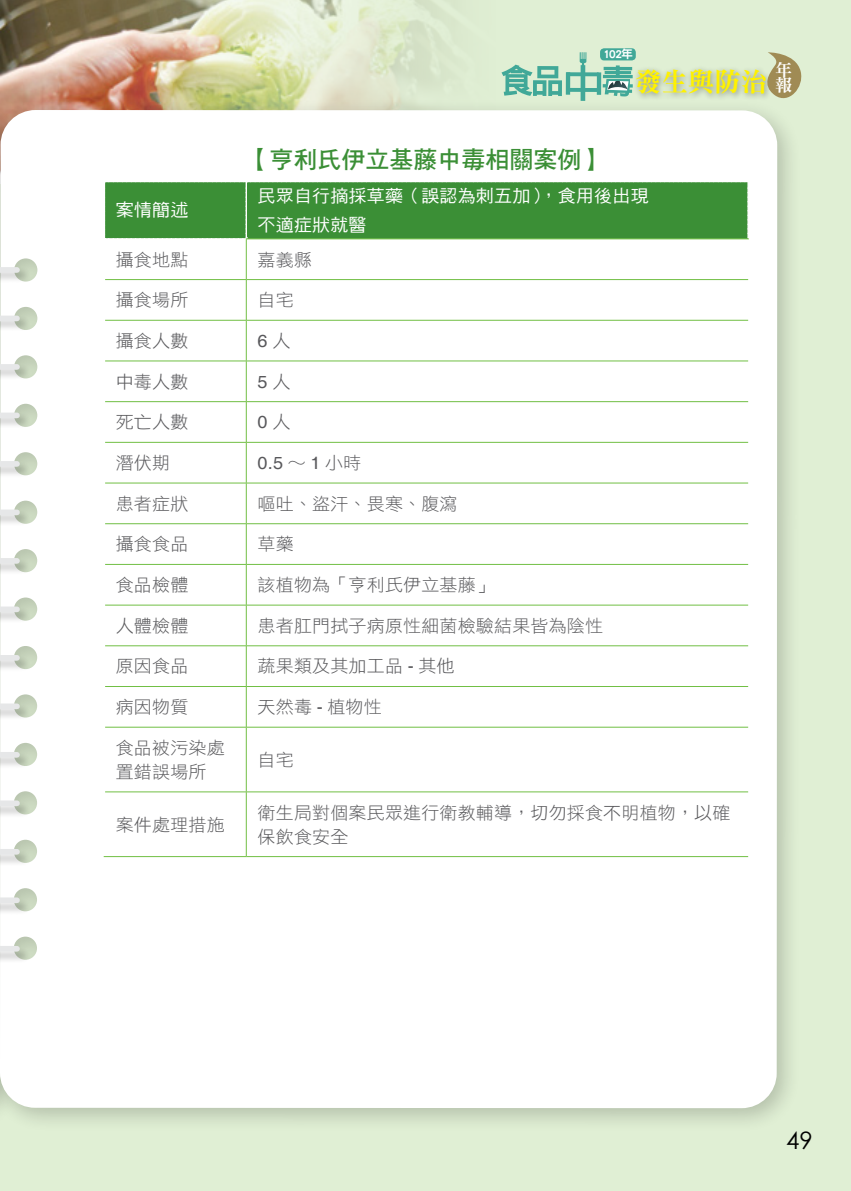
<style>
.page{position:relative;width:851px;height:1191px;background:#fff}
.page>*{position:absolute;margin:0;border:0;box-sizing:border-box;transform-origin:0 0}
.t1{font:26.6px "DF Ming Std W9";letter-spacing:-.005em;color:#fff200}
.t2{font:24px "DF Hei Std W7";color:#3b8f36}
.t3{font:24px "Century Gothic";color:#000}
.t4{font:17.4px/24px "DF Hei Std W3";letter-spacing:.01em;color:#58585b}
.t5{font:17.4px/28px "DF Hei Std W5";letter-spacing:.01em;color:#fff}
.t6{font:17.4px "Helvetica";color:#58585b}
.t7{font:17.2px/15.4px "DF Ming Std W9";color:#fff}
.t8{font:11.8px "DF Hei Std W9";color:#fff}
.s1{font-family:"DF Hei Std W3"}
.s2{font-family:"Helvetica"}
</style>
<div class="page">
<div style="left:0;top:0;width:850px;height:1191px;background:#e0efd4"></div>
<img style="left:0;top:0;width:624px;height:97px">
<div style="left:0;top:97px;width:802px;height:1036px;background:#000;opacity:.2"></div>
<div style="left:0;top:110px;width:777px;height:998px;background:#fff"></div>
<div style="left:0;top:266px;width:31px;height:697px;background:#000;opacity:.2"></div>
<div style="left:0;top:267px;width:17px;height:6px;background:#e6e7e8"></div>
<div style="left:0;top:315px;width:17px;height:6px;background:#e6e7e8"></div>
<div style="left:0;top:364px;width:17px;height:6px;background:#e6e7e8"></div>
<div style="left:0;top:412px;width:17px;height:6px;background:#e6e7e8"></div>
<div style="left:0;top:461px;width:17px;height:6px;background:#e6e7e8"></div>
<div style="left:0;top:509px;width:17px;height:6px;background:#e6e7e8"></div>
<div style="left:0;top:558px;width:17px;height:6px;background:#e6e7e8"></div>
<div style="left:0;top:606px;width:17px;height:6px;background:#e6e7e8"></div>
<div style="left:0;top:655px;width:17px;height:5px;background:#e6e7e8"></div>
<div style="left:0;top:703px;width:17px;height:6px;background:#e6e7e8"></div>
<div style="left:0;top:752px;width:17px;height:5px;background:#e6e7e8"></div>
<div style="left:0;top:800px;width:17px;height:6px;background:#e6e7e8"></div>
<div style="left:0;top:849px;width:17px;height:5px;background:#e6e7e8"></div>
<div style="left:0;top:897px;width:17px;height:6px;background:#e6e7e8"></div>
<div style="left:0;top:946px;width:17px;height:5px;background:#e6e7e8"></div>
<div style="left:580px;top:65px;width:5px;height:36px;background:#41a898"></div>
<svg style="left:501px;top:52px;width:131px;height:44px"></svg>
<div style="left:631px;top:65px;width:142px;height:36px;background:#000;opacity:.38"></div>
<svg style="left:760px;top:52px;width:42px;height:53px"></svg>
<div style="left:600px;top:48px;width:35px;height:12px;background:#41a898;border-radius:4px"></div>
<svg style="left:104px;top:181px;width:645px;height:675px;background:#edf5ed"></svg>
<hr style="left:246px;top:238px;width:502px;height:1px;background:#71bf44">
<hr style="left:246px;top:239px;width:1px;height:40px;background:#71bf44">
<hr style="left:246px;top:280px;width:1px;height:40px;background:#71bf44">
<hr style="left:246px;top:320px;width:1px;height:41px;background:#71bf44">
<hr style="left:246px;top:361px;width:1px;height:40px;background:#71bf44">
<hr style="left:246px;top:402px;width:1px;height:40px;background:#71bf44">
<hr style="left:246px;top:442px;width:1px;height:41px;background:#71bf44">
<hr style="left:246px;top:483px;width:1px;height:40px;background:#71bf44">
<hr style="left:246px;top:524px;width:1px;height:40px;background:#71bf44">
<hr style="left:246px;top:564px;width:1px;height:41px;background:#71bf44">
<hr style="left:246px;top:605px;width:1px;height:40px;background:#71bf44">
<hr style="left:246px;top:646px;width:1px;height:40px;background:#71bf44">
<hr style="left:246px;top:687px;width:1px;height:40px;background:#71bf44">
<hr style="left:246px;top:727px;width:1px;height:64px;background:#71bf44">
<hr style="left:246px;top:792px;width:1px;height:64px;background:#71bf44">
<hr style="left:105px;top:279px;width:141px;height:1px;background:#71bf44">
<hr style="left:246px;top:279px;width:502px;height:1px;background:#71bf44">
<hr style="left:105px;top:320px;width:141px;height:1px;background:#71bf44">
<hr style="left:246px;top:320px;width:502px;height:1px;background:#71bf44">
<hr style="left:105px;top:360px;width:141px;height:1px;background:#71bf44">
<hr style="left:246px;top:360px;width:502px;height:1px;background:#71bf44">
<hr style="left:105px;top:401px;width:141px;height:1px;background:#71bf44">
<hr style="left:246px;top:401px;width:502px;height:1px;background:#71bf44">
<hr style="left:105px;top:442px;width:141px;height:1px;background:#71bf44">
<hr style="left:246px;top:442px;width:502px;height:1px;background:#71bf44">
<hr style="left:105px;top:483px;width:141px;height:1px;background:#71bf44">
<hr style="left:246px;top:483px;width:502px;height:1px;background:#71bf44">
<hr style="left:105px;top:523px;width:141px;height:1px;background:#71bf44">
<hr style="left:246px;top:523px;width:502px;height:1px;background:#71bf44">
<hr style="left:105px;top:564px;width:141px;height:1px;background:#71bf44">
<hr style="left:246px;top:564px;width:502px;height:1px;background:#71bf44">
<hr style="left:105px;top:605px;width:141px;height:1px;background:#71bf44">
<hr style="left:246px;top:605px;width:502px;height:1px;background:#71bf44">
<hr style="left:105px;top:645px;width:141px;height:1px;background:#71bf44">
<hr style="left:246px;top:645px;width:502px;height:1px;background:#71bf44">
<hr style="left:105px;top:686px;width:141px;height:1px;background:#71bf44">
<hr style="left:246px;top:686px;width:502px;height:1px;background:#71bf44">
<hr style="left:105px;top:727px;width:141px;height:1px;background:#71bf44">
<hr style="left:246px;top:727px;width:502px;height:1px;background:#71bf44">
<hr style="left:105px;top:791px;width:141px;height:1px;background:#71bf44">
<hr style="left:246px;top:791px;width:502px;height:1px;background:#71bf44">
<hr style="left:104px;top:856px;width:142px;height:1px;background:#71bf44">
<hr style="left:246px;top:856px;width:502px;height:1px;background:#71bf44">
<p class="t8" style="left:602px;top:48px;width:32px">102年</p>
<h1 class="t1" style="left:634px;top:67px;width:134px">發生與防治</h1>
<p class="t7" style="left:775px;top:62px;width:18px">年報</p>
<p class="t5" style="left:116px;top:196px;width:74px">案情簡述</p>
<h2 class="t2" style="left:245px;top:147px;width:361px">【亨利氏伊立基藤中毒相關案例】</h2>
<p class="t5" style="left:257px;top:182px;width:392px">民眾自行摘採草藥（誤認為刺五加），食用後出現不適症狀就醫</p>
<p class="t4" style="left:116px;top:247px;width:74px">攝食地點</p>
<p class="t4" style="left:257px;top:247px;width:56px">嘉義縣</p>
<p class="t4" style="left:116px;top:288px;width:74px">攝食場所</p>
<p class="t4" style="left:257px;top:288px;width:38px">自宅</p>
<p class="t4" style="left:116px;top:328px;width:74px">攝食人數</p>
<p class="t6" style="left:257px;top:331px;width:34px">6 <span class="s1">人</span></p>
<p class="t4" style="left:116px;top:369px;width:74px">中毒人數</p>
<p class="t6" style="left:257px;top:371px;width:34px">5 <span class="s1">人</span></p>
<p class="t4" style="left:116px;top:410px;width:74px">死亡人數</p>
<p class="t6" style="left:257px;top:412px;width:34px">0 <span class="s1">人</span></p>
<p class="t4" style="left:116px;top:450px;width:56px">潛伏期</p>
<p class="t6" style="left:257px;top:453px;width:105px">0.5 <span class="s1">～</span> 1 <span class="s1">小時</span></p>
<p class="t4" style="left:116px;top:491px;width:74px">患者症狀</p>
<p class="t4" style="left:257px;top:491px;width:201px">嘔吐、盜汗、畏寒、腹瀉</p>
<p class="t4" style="left:116px;top:532px;width:74px">攝食食品</p>
<p class="t4" style="left:257px;top:532px;width:38px">草藥</p>
<p class="t4" style="left:116px;top:572px;width:74px">食品檢體</p>
<p class="t4" style="left:257px;top:572px;width:238px">該植物為「亨利氏伊立基藤」</p>
<p class="t4" style="left:116px;top:613px;width:74px">人體檢體</p>
<p class="t4" style="left:257px;top:613px;width:347px">患者肛門拭子病原性細菌檢驗結果皆為陰性</p>
<p class="t4" style="left:116px;top:654px;width:74px">原因食品</p>
<p class="t4" style="left:257px;top:654px;width:198px">蔬果類及其加工品 <span class="s2">-</span> 其他</p>
<p class="t4" style="left:116px;top:694px;width:74px">病因物質</p>
<p class="t4" style="left:257px;top:694px;width:126px">天然毒 <span class="s2">-</span> 植物性</p>
<p class="t4" style="left:116px;top:735px;width:110px">食品被污染處置錯誤場所</p>
<p class="t4" style="left:257px;top:747px;width:38px">自宅</p>
<p class="t4" style="left:116px;top:812px;width:110px">案件處理措施</p>
<p class="t4" style="left:257px;top:800px;width:474px">衛生局對個案民眾進行衛教輔導，切勿採食不明植物，以確保飲食安全</p>
<h2 class="t3" style="left:786px;top:1123px;width:28px">49</h2>
</div>
